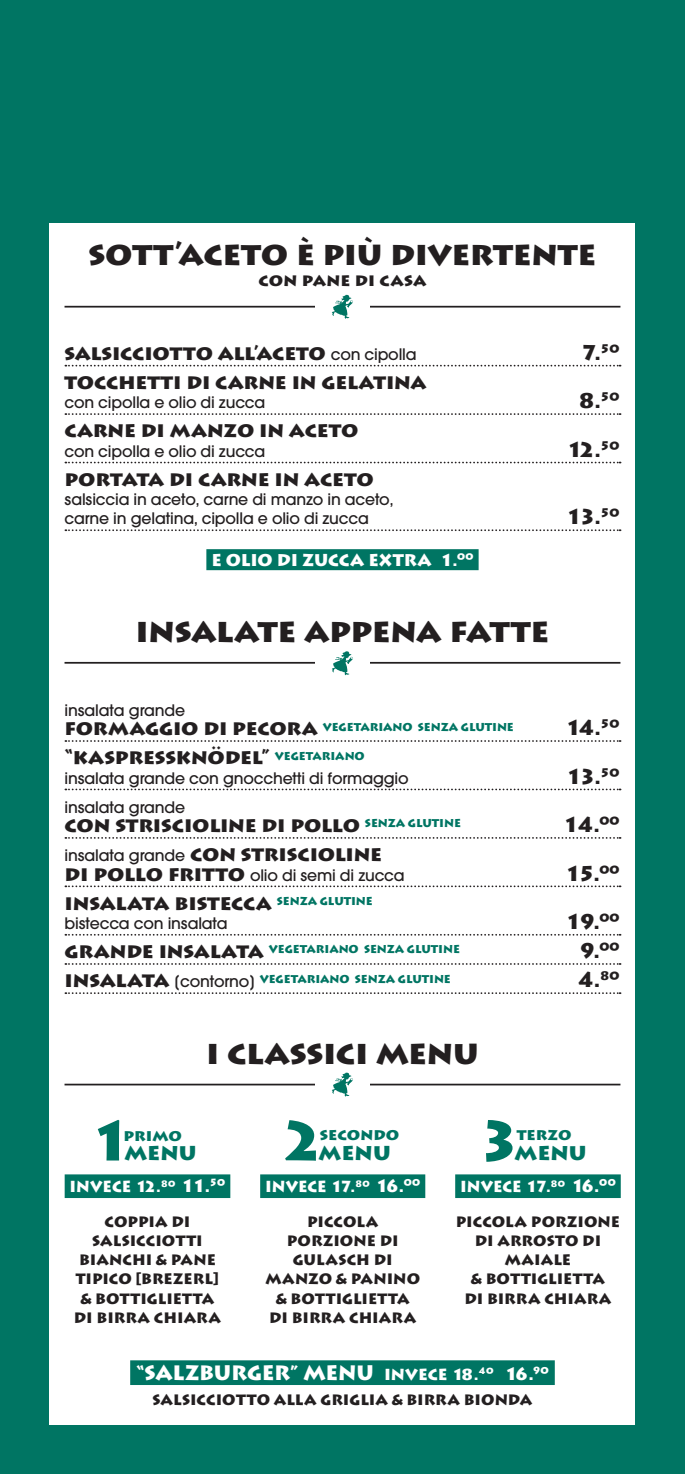
<style>
.page{position:relative;width:685px;height:1474px;background:#fff}
.page>*{position:absolute;margin:0;border:0;box-sizing:border-box;transform-origin:0 0}
.t1{font:900 55.3px "Lithos Pro";color:#007563}
.t2{font:900 33.25px "Lithos Pro";letter-spacing:-.01em;color:#231f20}
.t3{font:900 23.1px "Lithos Pro";color:#007563}
.t4{font:900 21px "Lithos Pro";letter-spacing:-.015em;color:#231f20}
.t5{font:900 20.65px "Lithos Pro";letter-spacing:-.015em;color:#fff}
.t6{font:500 17.5px/19.2px "Avant Garde Gothic Itc T";letter-spacing:-.01em;color:#231f20}
.t7{font:900 17.5px "Lithos Pro";letter-spacing:.005em;color:#231f20}
.t8{font:900 16.8px "Lithos Pro";letter-spacing:-.01em;color:#fff}
.t9{font:900 16.28px "Lithos Pro";color:#007563}
.t10{font:900 15.75px "Lithos Pro";letter-spacing:-.005em;color:#fff}
.t11{font:900 14.88px/19.2px "Lithos Pro";color:#231f20;text-align:center}
.t12{font:900 11.2px "Lithos Pro";letter-spacing:-.01em;color:#007563}
.s1{font-family:"Avant Garde Gothic Itc T";font-weight:500;font-size:17.5px}
.s2{font-size:21px;color:#231f20}
.s3{font-family:"Lithos Pro";font-weight:900;font-size:21px}
.s4{font-family:"Avant Garde Gothic Itc T";font-weight:500;font-size:17.5px;color:#231f20}
.s5{font-size:17.5px}
.s6{font-size:15.75px}
</style>
<div class="page">
<div style="left:0;top:0;width:685px;height:1473px;background:#007563"></div>
<div style="left:50px;top:223px;width:585px;height:1201px;background:#fff"></div>
<hr style="left:64px;top:306px;width:556px;height:1px;background:#231f20">
<svg style="left:65px;top:365px;width:555px;height:1px"></svg>
<svg style="left:65px;top:413px;width:555px;height:2px"></svg>
<svg style="left:65px;top:461px;width:555px;height:2px"></svg>
<svg style="left:65px;top:529px;width:555px;height:2px"></svg>
<div style="left:206px;top:549px;width:272px;height:21px;background:#007563"></div>
<hr style="left:64px;top:662px;width:556px;height:1px;background:#231f20">
<svg style="left:65px;top:740px;width:555px;height:2px"></svg>
<svg style="left:65px;top:788px;width:555px;height:2px"></svg>
<svg style="left:65px;top:837px;width:555px;height:1px"></svg>
<svg style="left:65px;top:885px;width:555px;height:2px"></svg>
<svg style="left:65px;top:933px;width:555px;height:2px"></svg>
<svg style="left:65px;top:963px;width:555px;height:1px"></svg>
<svg style="left:65px;top:992px;width:555px;height:2px"></svg>
<hr style="left:64px;top:1083px;width:556px;height:2px;background:#231f20">
<div style="left:65px;top:1174px;width:165px;height:23px;background:#007563"></div>
<div style="left:260px;top:1174px;width:165px;height:23px;background:#007563"></div>
<div style="left:455px;top:1174px;width:165px;height:23px;background:#007563"></div>
<div style="left:315px;top:294px;width:55px;height:26px;background:#fff"></div>
<svg style="left:332px;top:295px;width:21px;height:24px"></svg>
<div style="left:315px;top:650px;width:55px;height:26px;background:#fff"></div>
<svg style="left:332px;top:651px;width:21px;height:24px"></svg>
<div style="left:315px;top:1071px;width:55px;height:26px;background:#fff"></div>
<svg style="left:332px;top:1072px;width:21px;height:24px"></svg>
<div style="left:130px;top:1360px;width:424px;height:24px;background:#007563"></div>
<h2 class="t2" style="left:88px;top:233px;width:509px">sott’aceto è più divertente</h2>
<p class="t7" style="left:258px;top:269px;width:169px">con pane di casa</p>
<p class="t4" style="left:64px;top:339px;width:353px">salsicciotto all’aceto <span class="s1">con cipolla</span></p>
<p class="t4" style="left:580px;top:339px;width:41px">7.<sup>50</sup></p>
<p class="t4" style="left:64px;top:368px;width:364px">tocchetti di carne in gelatina</p>
<p class="t6" style="left:64px;top:392px;width:202px">con cipolla e olio di zucca</p>
<p class="t4" style="left:578px;top:388px;width:43px">8.<sup>50</sup></p>
<p class="t4" style="left:64px;top:417px;width:295px">carne di manzo in aceto</p>
<p class="t6" style="left:64px;top:441px;width:202px">con cipolla e olio di zucca</p>
<p class="t4" style="left:566px;top:436px;width:55px">12.<sup>50</sup></p>
<p class="t4" style="left:64px;top:465px;width:311px">portata di carne in aceto</p>
<p class="t6" style="left:64px;top:489px;width:330px">salsiccia in aceto, carne di manzo in aceto, carne in gelatina, cipolla e olio di zucca</p>
<p class="t4" style="left:565px;top:504px;width:56px">13.<sup>50</sup></p>
<p class="t8" style="left:211px;top:549px;width:264px">E OLIO DI ZUCCA EXTRA 1.<sup>00</sup></p>
<h2 class="t2" style="left:135px;top:609px;width:415px">insalate appena fatte</h2>
<p class="t6" style="left:64px;top:700px;width:122px">insalata grande</p>
<p class="t12" style="left:64px;top:719px;width:451px"><span class="s2">formaggio di pecora</span> VEGETARIANO SENZA GLUTINE</p>
<p class="t4" style="left:564px;top:714px;width:56px">14.<sup>50</sup></p>
<p class="t4" style="left:64px;top:744px;width:301px">“kaspressknödel” <sup>VEGETARIANO</sup></p>
<p class="t6" style="left:64px;top:768px;width:346px">insalata grande con gnocchetti di formaggio</p>
<p class="t4" style="left:565px;top:763px;width:56px">13.<sup>50</sup></p>
<p class="t6" style="left:64px;top:797px;width:122px">insalata grande</p>
<p class="t4" style="left:64px;top:811px;width:398px">con striscioline di pollo <sup>SENZA</sup> <sup>GLUTINE</sup></p>
<p class="t4" style="left:562px;top:811px;width:59px">14.<sup>00</sup></p>
<p class="t4" style="left:64px;top:840px;width:319px"><span class="s1">insalata grande</span> con striscioline</p>
<p class="t6" style="left:64px;top:864px;width:342px"><span class="s3">di pollo fritto</span> olio di semi di zucca</p>
<p class="t4" style="left:564px;top:860px;width:57px">15.<sup>00</sup></p>
<p class="t4" style="left:64px;top:889px;width:310px">insalata bistecca <sup>SENZA</sup> <sup>GLUTINE</sup></p>
<p class="t6" style="left:64px;top:913px;width:165px">bistecca con insalata</p>
<p class="t4" style="left:564px;top:908px;width:56px">19.<sup>00</sup></p>
<p class="t12" style="left:64px;top:942px;width:397px"><span class="s2">grande insalata</span> VEGETARIANO SENZA GLUTINE</p>
<p class="t4" style="left:578px;top:937px;width:42px">9.<sup>00</sup></p>
<p class="t12" style="left:64px;top:971px;width:388px"><span class="s2">insalata</span> <span class="s4">[contorno]</span> VEGETARIANO SENZA GLUTINE</p>
<p class="t4" style="left:577px;top:966px;width:44px">4.<sup>80</sup></p>
<h2 class="t2" style="left:206px;top:1031px;width:274px">i classici menu</h2>
<h1 class="t1" style="left:88px;top:1106px;width:47px">1</h1>
<p class="t9" style="left:123px;top:1124px;width:60px">primo</p>
<p class="t3" style="left:124px;top:1137px;width:74px">menu</p>
<h1 class="t1" style="left:280px;top:1106px;width:47px">2</h1>
<p class="t9" style="left:320px;top:1124px;width:81px">secondo</p>
<p class="t3" style="left:318px;top:1137px;width:74px">menu</p>
<h1 class="t1" style="left:476px;top:1106px;width:47px">3</h1>
<p class="t9" style="left:516px;top:1124px;width:56px">terzo</p>
<p class="t3" style="left:514px;top:1137px;width:74px">menu</p>
<p class="t10" style="left:70px;top:1176px;width:157px">INVECE 12.<sup>80</sup> <span class="s5">11.</span><sup>50</sup></p>
<p class="t11" style="left:74px;top:1211px;width:149px">COPPIA DI<br>SALSICCIOTTI<br>BIANCHI &amp; PANE<br>TIPICO [BREZERL] &amp; BOTTIGLIETTA<br>DI BIRRA CHIARA</p>
<p class="t10" style="left:265px;top:1176px;width:157px">INVECE 17.<sup>80</sup> <span class="s5">16.</span><sup>00</sup></p>
<p class="t11" style="left:265px;top:1211px;width:156px">PICCOLA<br>PORZIONE DI<br>GULASCH DI<br>MANZO &amp; PANINO &amp; BOTTIGLIETTA<br>DI BIRRA CHIARA</p>
<p class="t10" style="left:460px;top:1176px;width:157px">INVECE 17.<sup>80</sup> <span class="s5">16.</span><sup>00</sup></p>
<p class="t11" style="left:455px;top:1211px;width:166px">PICCOLA PORZIONE<br>DI ARROSTO DI<br>MAIALE<br>&amp; BOTTIGLIETTA<br>DI BIRRA CHIARA</p>
<p class="t5" style="left:136px;top:1359px;width:414px">“SALZBURGER” MENU <span class="s6">INVECE 18.</span><sup>40</sup> <span class="s5">16.</span><sup>90</sup></p>
<p class="t11" style="left:152px;top:1390px;width:381px">SALSICCIOTTO ALLA GRIGLIA &amp; BIRRA BIONDA</p>
</div>
